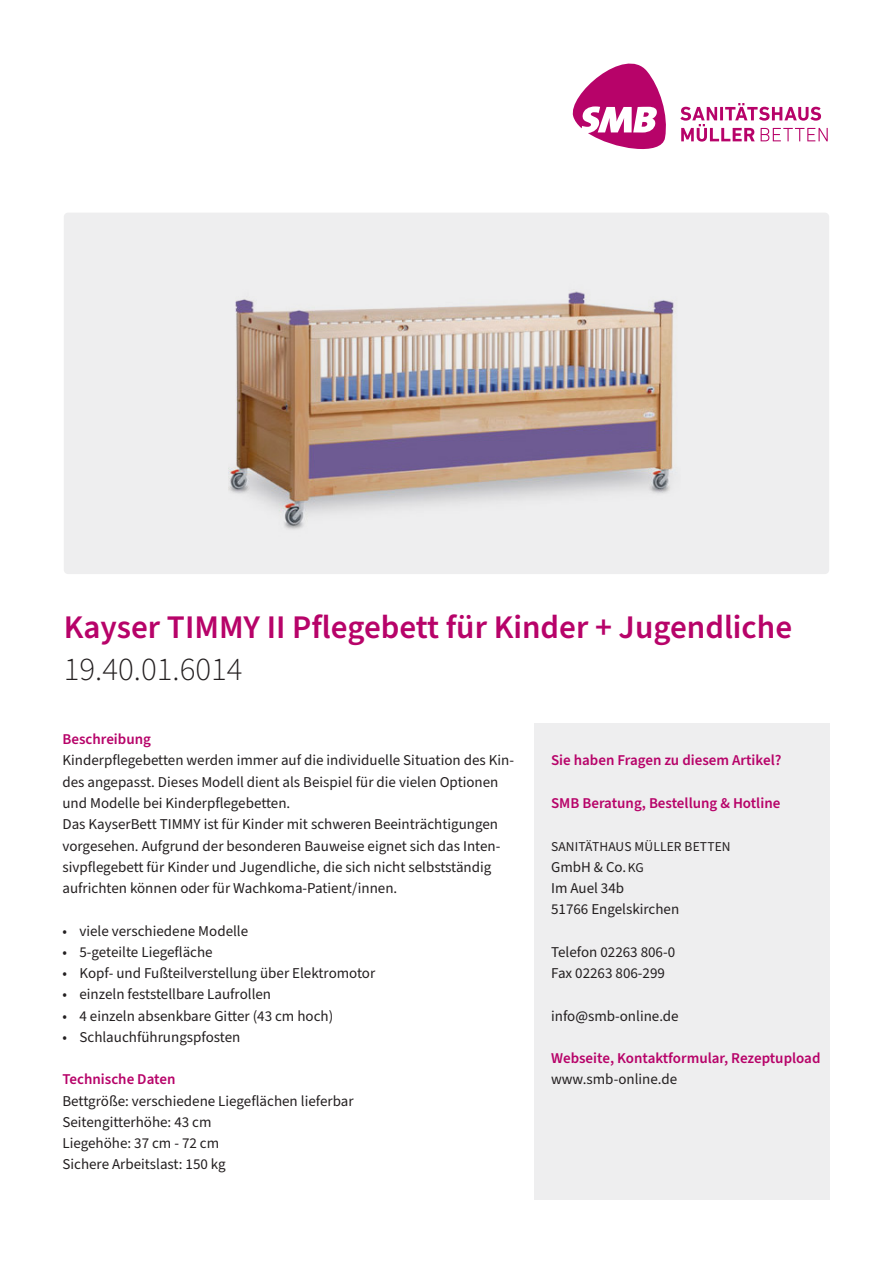
<style>
.page{position:relative;width:893px;height:1263px;background:#fff}
.page>*{position:absolute;margin:0;border:0;box-sizing:border-box;transform-origin:0 0}
._01_H1{font:600 33px/42.5px "Source Sans Pro";color:#b70369}
._02_G1{font:15px/21.3px "Source Sans Pro";color:#231f20}
._02_G1-2{font:600 15px "Source Sans Pro";color:#b70369}
._02_G1-3{font:13.5px "Source Sans Pro";letter-spacing:.01em;color:#231f20}
.s1{font-weight:300;color:#231f20}
.s2{font-size:13.5px}
</style>
<div class="page">
<div style="left:534px;top:723px;width:295px;height:476px;background:#eeeeef"></div>
<svg style="left:572px;top:63px;width:94px;height:86px"></svg>
<svg style="left:680px;top:103px;width:148px;height:39px"></svg>
<div style="left:64px;top:213px;width:765px;height:361px;background:#eeeeef;border-radius:4px"></div>
<img style="left:228px;top:291px;width:446px;height:238px">
<p class="_01_H1" style="left:64px;top:607px;width:730px">Kayser TIMMY II Pflegebett für Kinder + Jugendliche<br><span class="s1">19.40.01.6014</span></p>
<p class="_02_G1-2" style="left:62px;top:729px;width:90px">Beschreibung</p>
<p class="_02_G1" style="left:62px;top:750px;width:453px">Kinderpflegebetten werden immer auf die individuelle Situation des Kin&shy;des angepasst. Dieses Modell dient als Beispiel für die vielen Optionen und Modelle bei Kinderpflegebetten.<br>Das KayserBett TIMMY ist für Kinder mit schweren Beeinträchtigungen vorgesehen. Aufgrund der besonderen Bauweise eignet sich das Inten&shy;sivpflegebett für Kinder und Jugendliche, die sich nicht selbstständig aufrichten können oder für Wachkoma-Patient/innen.</p>
<p class="_02_G1" style="left:62px;top:920px;width:187px">• viele verschiedene Modelle</p>
<p class="_02_G1" style="left:62px;top:942px;width:152px">• 5-geteilte Liegefläche</p>
<p class="_02_G1" style="left:62px;top:963px;width:314px">• Kopf- und Fußteilverstellung über Elektromotor</p>
<p class="_02_G1" style="left:62px;top:984px;width:210px">• einzeln feststellbare Laufrollen</p>
<p class="_02_G1" style="left:62px;top:1005px;width:272px">• 4 einzeln absenkbare Gitter (43 cm hoch)</p>
<p class="_02_G1" style="left:62px;top:1027px;width:179px">• Schlauchführungspfosten</p>
<p class="_02_G1-2" style="left:62px;top:1069px;width:114px">Technische Daten</p>
<p class="_02_G1" style="left:62px;top:1090px;width:293px">Bettgröße: verschiedene Liegeflächen lieferbar<br>Seitengitterhöhe: 43 cm<br>Liegehöhe: 37 cm - 72 cm<br>Sichere Arbeitslast: 150 kg</p>
<p class="_02_G1-2" style="left:551px;top:750px;width:232px">Sie haben Fragen zu diesem Artikel?</p>
<p class="_02_G1-2" style="left:551px;top:793px;width:231px">SMB Beratung, Bestellung &amp; Hotline</p>
<p class="_02_G1-3" style="left:551px;top:837px;width:181px">SANITÄTHAUS MÜLLER BETTEN</p>
<p class="_02_G1" style="left:551px;top:857px;width:130px">GmbH &amp; Co. <span class="s2">KG<br></span>Im Auel 34b<br>51766 Engelskirchen</p>
<p class="_02_G1" style="left:551px;top:942px;width:126px">Telefon 02263 806-0</p>
<p class="_02_G1" style="left:551px;top:963px;width:115px">Fax 02263 806-299</p>
<p class="_02_G1" style="left:551px;top:1005px;width:129px">info@smb-online.de</p>
<p class="_02_G1-2" style="left:551px;top:1048px;width:271px">Webseite, Kontaktformular, Rezeptupload</p>
<p class="_02_G1" style="left:551px;top:1069px;width:128px">www.smb-online.de</p>
</div>
